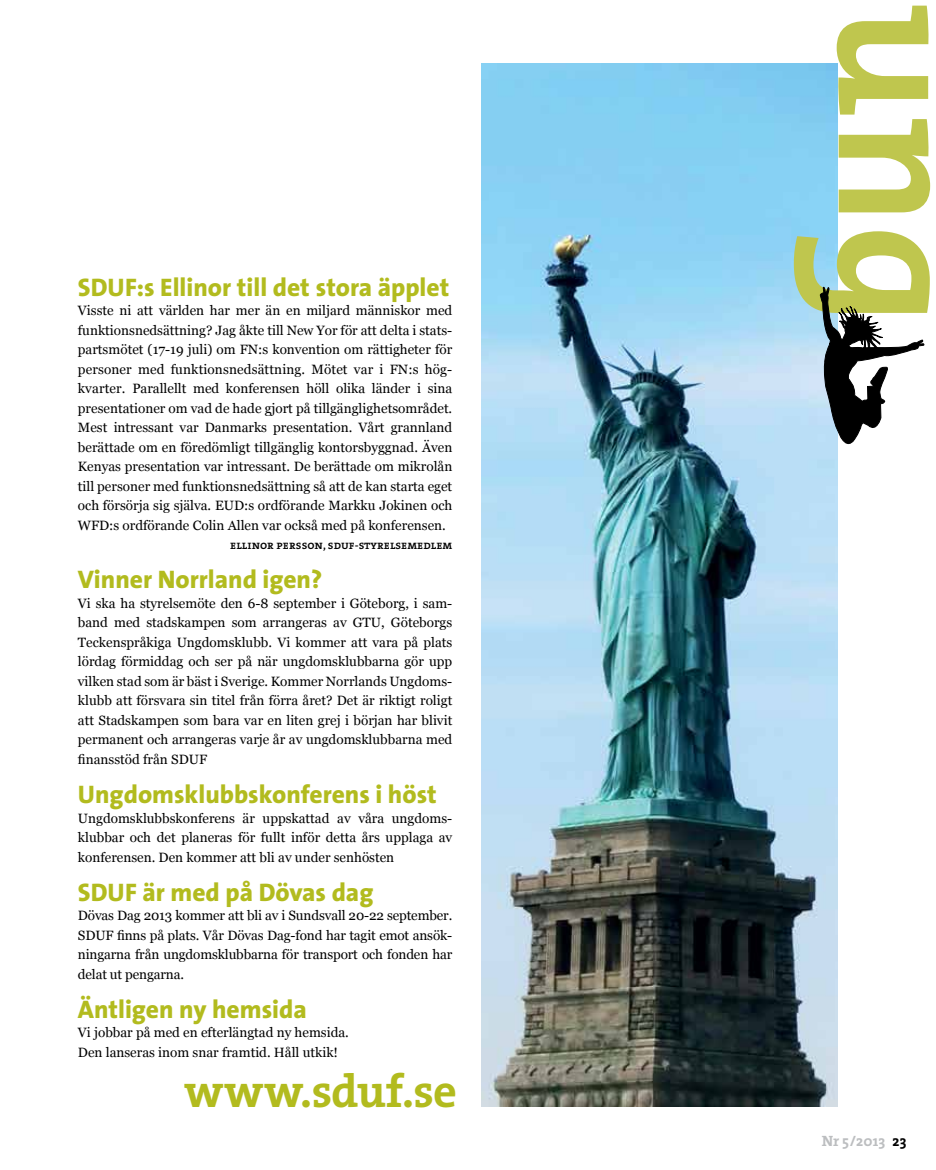
<style>
.page{position:relative;width:936px;height:1170px;background:#fff}
.page>*{position:absolute;margin:0;border:0;box-sizing:border-box;transform-origin:0 0}
.t1{font:700 180px "The Mix";color:#bfc64e}
.t2{font:700 46.5px "The Serif";letter-spacing:-.01em;color:#b2bb1e}
.t3{font:800 25.5px "The Sans";color:#b2bb1e}
.t4{font:700 15px "The Serif";color:#bcbec0}
.t5{font:13.5px/19.5px "Georgia";color:#000;text-align:justify}
.t6{font:12px "The Serif Semi Bold Caps";color:#000}
.s1{color:#000}
</style>
<div class="page">
<img style="left:482px;top:64px;width:355px;height:1042px">
<svg style="left:819px;top:286px;width:105px;height:179px"></svg>
<h3 class="t3" style="left:78px;top:265px;width:373px">SDUF:s Ellinor till det stora äpplet</h3>
<p class="t5" style="left:78px;top:300px;width:376px">Visste ni att världen har mer än en miljard människor med funktionsnedsättning? Jag åkte till New Yor för att delta i stats&shy;partsmötet (17-19 juli) om FN:s konvention om rättigheter för personer med funktionsnedsättning. Mötet var i FN:s hög&shy;kvarter. Parallellt med konferensen höll olika länder i sina presentationer om vad de hade gjort på tillgänglighetsområdet.<br>Mest intressant var Danmarks presentation. Vårt grannland berättade om en föredömligt tillgänglig kontorsbyggnad. Även Kenyas presentation var intressant. De berättade om mikrolån till personer med funktionsnedsättning så att de kan starta eget och försörja sig själva. EUD:s ordförande Markku Jokinen och WFD:s ordförande Colin Allen var också med på konferensen.</p>
<p class="t6" style="left:230px;top:535px;width:223px">ellinor persson, sduf-styrelsemedlem</p>
<h3 class="t3" style="left:78px;top:558px;width:246px">Vinner Norrland igen?</h3>
<p class="t5" style="left:78px;top:593px;width:376px">Vi ska ha styrelsemöte den 6-8 september i Göteborg, i sam&shy;band med stadskampen som arrangeras av GTU, Göteborgs Teckenspråkiga Ungdomsklubb. Vi kommer att vara på plats lördag förmiddag och ser på när ungdomsklubbarna gör upp vilken stad som är bäst i Sverige. Kommer Norrlands Ungdoms&shy;klubb att försvara sin titel från förra året? Det är riktigt roligt att Stadskampen som bara var en liten grej i början har blivit permanent och arrangeras varje år av ungdomsklubbarna med finansstöd från SDUF</p>
<h3 class="t3" style="left:78px;top:772px;width:360px">Ungdomsklubbskonferens i höst</h3>
<p class="t5" style="left:78px;top:807px;width:376px">Ungdomsklubbskonferens är uppskattad av våra ungdoms&shy;klubbar och det planeras för fullt inför detta års upplaga av konferensen. Den kommer att bli av under senhösten</p>
<h3 class="t3" style="left:78px;top:870px;width:297px">SDUF är med på Dövas dag</h3>
<p class="t5" style="left:78px;top:905px;width:376px">Dövas Dag 2013 kommer att bli av i Sundsvall 20-22 september.<br>SDUF finns på plats. Vår Dövas Dag-fond har tagit emot ansök&shy;ningarna från ungdomsklubbarna för transport och fonden har delat ut pengarna.</p>
<h3 class="t3" style="left:78px;top:987px;width:230px">Äntligen ny hemsida</h3>
<p class="t5" style="left:78px;top:1022px;width:272px">Vi jobbar på med en efterlängtad ny hemsida.<br>Den lanseras inom snar framtid. Håll utkik!</p>
<h2 class="t2" style="left:184px;top:1052px;width:274px">www.sduf.se</h2>
<h1 class="t1" style="left:1050px;top:3px;width:323px;rotate:90deg">ung</h1>
<p class="t4" style="left:821px;top:1127px;width:86px">Nr 5/2013 <span class="s1">23</span></p>
</div>
